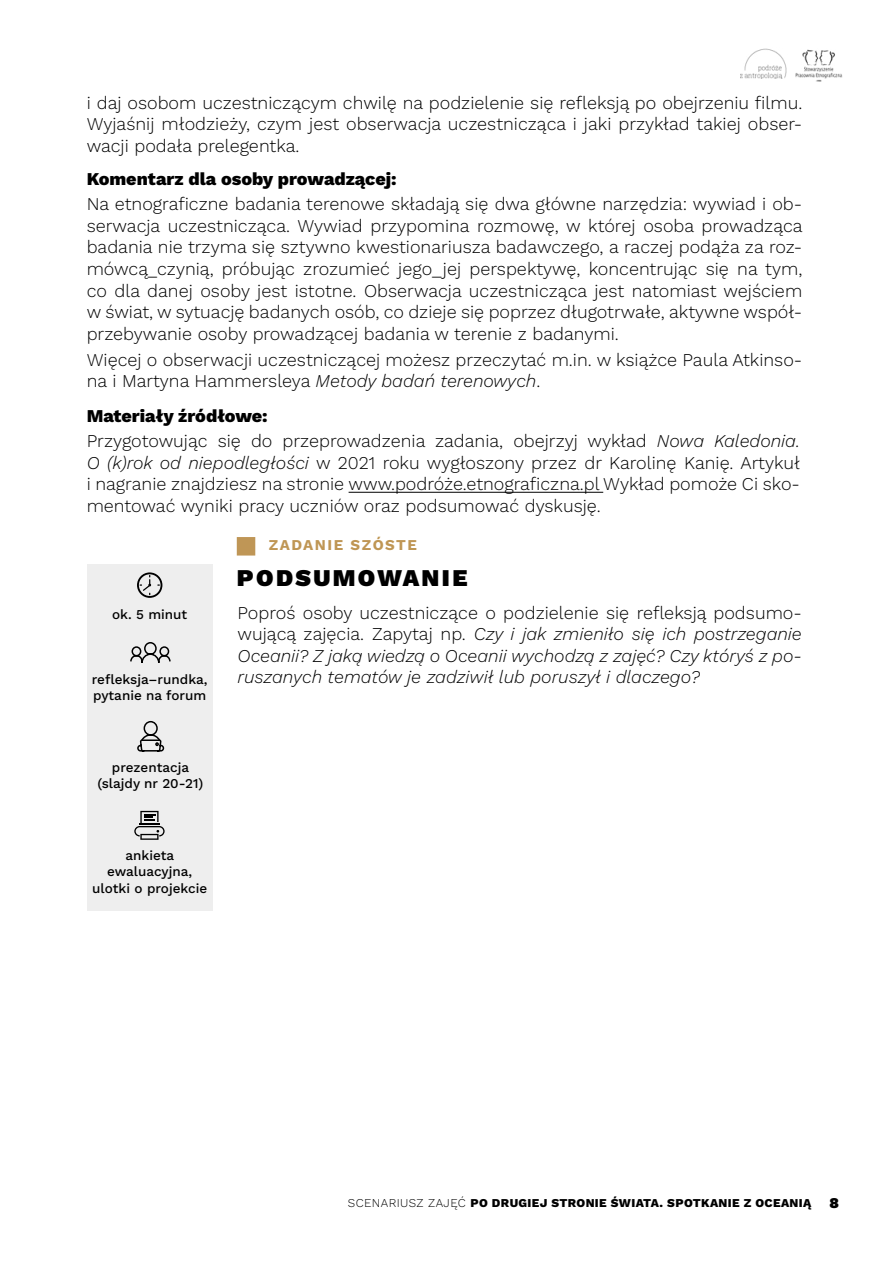
<style>
.page{position:relative;width:893px;height:1263px;background:#fff}
.page>*{position:absolute;margin:0;border:0;box-sizing:border-box;transform-origin:0 0}
.t1{font:900 24px "Work Sans";letter-spacing:.1em;color:#000}
.t2{font:300 18px/21.6px "Work Sans";color:#000;text-align:justify}
.t3{font:italic 300 18px/21.6px "Work Sans";color:#000;text-align:justify}
.t4{font:800 18px "Work Sans";color:#000}
.t5{font:700 15px "Work Sans";letter-spacing:.1em;color:#bf9654}
.t6{font:500 13.5px/16.2px "Work Sans";color:#000;text-align:center}
.t7{font:800 12px "Work Sans";letter-spacing:.03em;color:#000}
.s1{font-style:italic}
.s2{font-style:normal}
.s3{font-weight:300}
.s4{font-weight:900;font-size:15px}
</style>
<div class="page">
<img style="left:795px;top:49px;width:48px;height:33px">
<img style="left:740px;top:48px;width:47px;height:30px">
<div style="left:87px;top:564px;width:126px;height:347px;background:#eee"></div>
<svg style="left:137px;top:572px;width:25px;height:26px"></svg>
<svg style="left:130px;top:642px;width:41px;height:21px"></svg>
<div style="left:237px;top:537px;width:18px;height:18px;background:#bf9656"></div>
<svg style="left:137px;top:721px;width:28px;height:31px"></svg>
<svg style="left:134px;top:811px;width:31px;height:29px"></svg>
<hr style="left:349px;top:492px;width:254px;height:1px;background:#000">
<p class="t2" style="left:87px;top:91px;width:717px">i daj osobom uczestniczącym chwilę na podzielenie się refleksją po obejrzeniu filmu.<br>Wyjaśnij młodzieży, czym jest obserwacja uczestnicząca i jaki przykład takiej obser&shy;wacji podała prelegentka.</p>
<p class="t4" style="left:87px;top:166px;width:312px">Komentarz dla osoby prowadzącej:</p>
<p class="t2" style="left:87px;top:193px;width:717px">Na etnograficzne badania terenowe składają się dwa główne narzędzia: wywiad i ob&shy;serwacja uczestnicząca. Wywiad przypomina rozmowę, w której osoba prowadząca badania nie trzyma się sztywno kwestionariusza badawczego, a raczej podąża za roz&shy;mówcą_czynią, próbując zrozumieć jego_jej perspektywę, koncentrując się na tym, co dla danej osoby jest istotne. Obserwacja uczestnicząca jest natomiast wejściem w świat, w sytuację badanych osób, co dzieje się poprzez długotrwałe, aktywne współ&shy;przebywanie osoby prowadzącej badania w terenie z badanymi.</p>
<p class="t2" style="left:87px;top:348px;width:717px">Więcej o obserwacji uczestniczącej możesz przeczytać m.in. w książce Paula Atkinso&shy;na i Martyna Hammersleya <span class="s1">Metody badań terenowych</span>.</p>
<p class="t4" style="left:87px;top:403px;width:183px">Materiały źródłowe:</p>
<p class="t2" style="left:87px;top:430px;width:715px">Przygotowując się do przeprowadzenia zadania, obejrzyj wykład <span class="s1">Nowa Kaledonia.<br>O (k)rok od niepodległości</span> w 2021 roku wygłoszony przez dr Karolinę Kanię. Artykuł i nagranie znajdziesz na stronie www.podróże.etnograficzna.pl Wykład pomoże Ci sko&shy;mentować wyniki pracy uczniów oraz podsumować dyskusję.</p>
<p class="t5" style="left:269px;top:534px;width:150px">ZADANIE SZÓSTE</p>
<p class="t6" style="left:112px;top:606px;width:77px">ok. 5 minut</p>
<p class="t6" style="left:92px;top:671px;width:117px;text-align:left">refleksja–rundka, pytanie na forum</p>
<p class="t6" style="left:97px;top:758px;width:107px">prezentacja (slajdy nr 20-21)</p>
<p class="t6" style="left:92px;top:847px;width:116px">ankieta ewaluacyjna, ulotki o projekcie</p>
<h1 class="t1" style="left:237px;top:560px;width:232px">PODSUMOWANIE</h1>
<p class="t3" style="left:238px;top:601px;width:566px"><span class="s2">Poproś osoby uczestniczące o podzielenie się refleksją podsumo&shy;wującą zajęcia. Zapytaj np.</span> Czy i jak zmieniło się ich postrzeganie Oceanii? Z jaką wiedzą o Oceanii wychodzą z zajęć? Czy któryś z po&shy;ruszanych tematów je zadziwił lub poruszył i dlaczego?</p>
<p class="t7" style="left:348px;top:1194px;width:492px"><span class="s3">SCENARIUSZ ZAJĘĆ</span> PO DRUGIEJ STRONIE ŚWIATA. SPOTKANIE Z OCEANIĄ <span class="s4">8</span></p>
</div>
